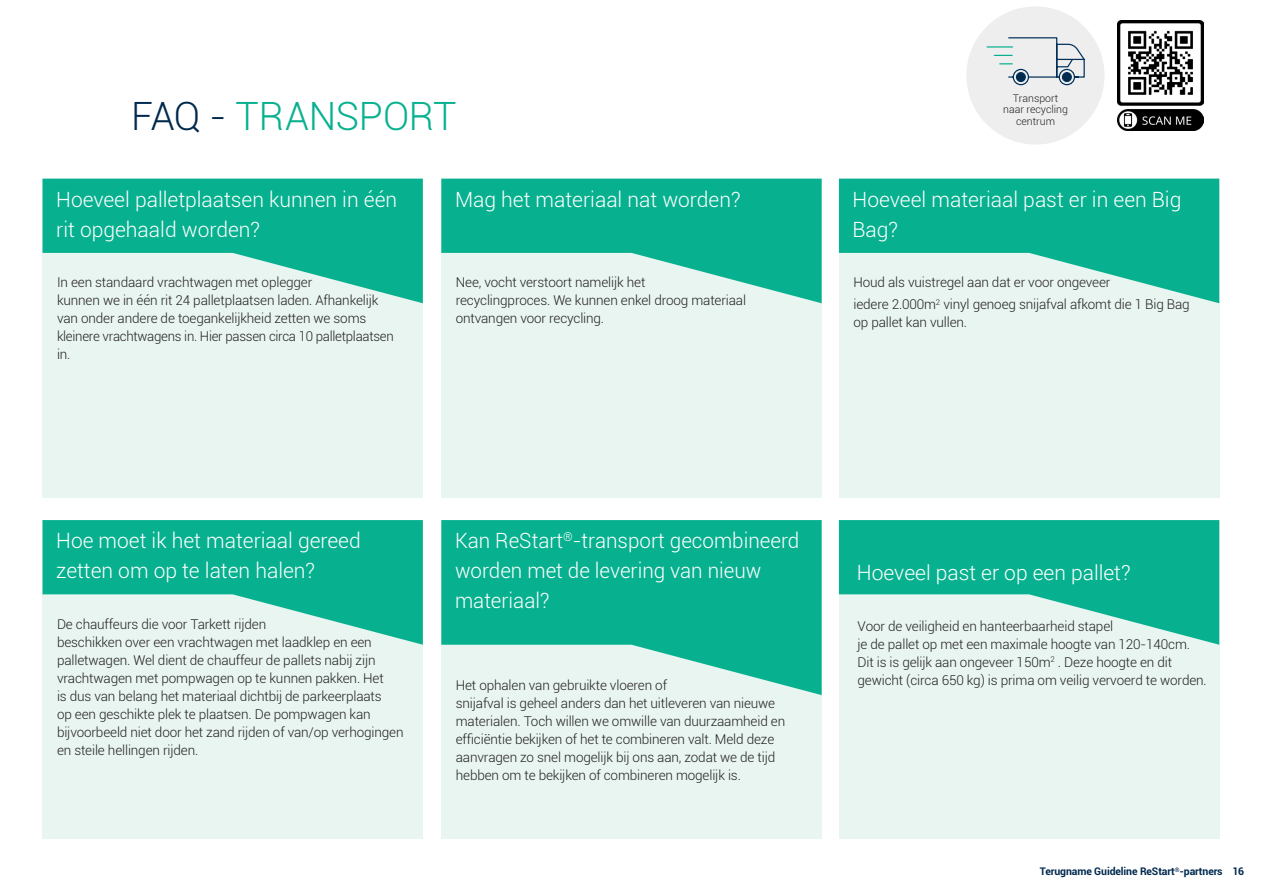
<style>
.page{position:relative;width:1263px;height:893px;background:#fff}
.page>*{position:absolute;margin:0;border:0;box-sizing:border-box;transform-origin:0 0}
.Intro_mono_-_12_18{font:300 39px "Roboto";letter-spacing:-.01em;color:#07b18f}
.t1{font:300 21px/30px "Roboto";color:#fff}
.t2{font:300 13.5px/18px "Roboto";letter-spacing:-.01em;color:#231f20}
.t3{font:700 10.5px "Roboto";letter-spacing:-.01em;color:#00294e}
.t4{font:300 10.5px "Roboto";color:#231f20}
.s1{color:#00294e}
</style>
<div class="page">
<img style="left:1118px;top:20px;width:85px;height:111px">
<div style="left:966px;top:6px;width:138px;height:139px;background:#eeeeef;border-radius:50%"></div>
<svg style="left:994px;top:37px;width:91px;height:49px"></svg>
<hr style="left:987px;top:46px;width:25px;height:2px;background:#07b18f">
<div style="left:1016px;top:73px;width:9px;height:8px;background:#00294e;border-radius:50%"></div>
<div style="left:1016px;top:72px;width:10px;height:10px;border:1px solid #003059;border-radius:50%"></div>
<div style="left:1062px;top:73px;width:9px;height:8px;background:#00294e;border-radius:50%"></div>
<div style="left:1062px;top:72px;width:10px;height:10px;border:1px solid #003059;border-radius:50%"></div>
<div style="left:839px;top:179px;width:380px;height:318px;background:#e8f5f0"></div>
<svg style="left:839px;top:179px;width:380px;height:124px;fill:#07b18f"></svg>
<div style="left:839px;top:520px;width:380px;height:319px;background:#e8f5f0"></div>
<svg style="left:839px;top:520px;width:380px;height:125px;fill:#07b18f"></svg>
<div style="left:441px;top:520px;width:381px;height:319px;background:#e8f5f0"></div>
<svg style="left:441px;top:520px;width:381px;height:175px;fill:#07b18f"></svg>
<div style="left:43px;top:520px;width:380px;height:319px;background:#e8f5f0"></div>
<svg style="left:43px;top:520px;width:380px;height:125px;fill:#07b18f"></svg>
<div style="left:441px;top:179px;width:381px;height:318px;background:#e8f5f0"></div>
<svg style="left:441px;top:179px;width:381px;height:124px;fill:#07b18f"></svg>
<div style="left:43px;top:179px;width:380px;height:318px;background:#e8f5f0"></div>
<svg style="left:43px;top:179px;width:380px;height:124px;fill:#07b18f"></svg>
<p class="Intro_mono_-_12_18" style="left:131px;top:89px;width:327px"><span class="s1">FAQ -</span> TRANSPORT</p>
<p class="t1" style="left:56px;top:183px;width:342px">Hoeveel palletplaatsen kunnen in één rit opgehaald worden?</p>
<p class="t2" style="left:57px;top:273px;width:338px">In een standaard vrachtwagen met oplegger<br>kunnen we in één rit 24 palletplaatsen laden. Afhankelijk van onder andere de toegankelijkheid zetten we soms kleinere vrachtwagens in. Hier passen circa 10 palletplaatsen in.</p>
<p class="t1" style="left:455px;top:183px;width:287px">Mag het materiaal nat worden?</p>
<p class="t2" style="left:456px;top:273px;width:292px">Nee, vocht verstoort namelijk het<br>recyclingproces. We kunnen enkel droog materiaal ontvangen voor recycling.</p>
<p class="t4" style="left:1013px;top:91px;width:47px">Transport</p>
<p class="t4" style="left:1003px;top:102px;width:66px">naar recycling</p>
<p class="t4" style="left:1016px;top:114px;width:40px">centrum</p>
<p class="t1" style="left:853px;top:183px;width:330px">Hoeveel materiaal past er in een Big<br>Bag?</p>
<p class="t2" style="left:853px;top:273px;width:259px">Houd als vuistregel aan dat er voor ongeveer</p>
<p class="t2" style="left:853px;top:295px;width:338px">iedere 2.000m<sup>2</sup> vinyl genoeg snijafval afkomt die 1 Big Bag op pallet kan vullen.</p>
<p class="t1" style="left:56px;top:525px;width:306px">Hoe moet ik het materiaal gereed zetten om op te laten halen?</p>
<p class="t2" style="left:57px;top:614px;width:348px">De chauffeurs die voor Tarkett rijden<br>beschikken over een vrachtwagen met laadklep en een palletwagen. Wel dient de chauffeur de pallets nabij zijn vrachtwagen met pompwagen op te kunnen pakken. Het<br>is dus van belang het materiaal dichtbij de parkeerplaats<br>op een geschikte plek te plaatsen. De pompwagen kan bijvoorbeeld niet door het zand rijden of van/op verhogingen en steile hellingen rijden.</p>
<p class="t1" style="left:455px;top:525px;width:346px">Kan ReStart<sup>®</sup>-transport gecombineerd worden met de levering van nieuw materiaal?</p>
<p class="t2" style="left:456px;top:675px;width:331px">Het ophalen van gebruikte vloeren of<br>snijafval is geheel anders dan het uitleveren van nieuwe materialen. Toch willen we omwille van duurzaamheid en efficiëntie bekijken of het te combineren valt. Meld deze aanvragen zo snel mogelijk bij ons aan, zodat we de tijd hebben om te bekijken of combineren mogelijk is.</p>
<p class="t1" style="left:857px;top:557px;width:275px">Hoeveel past er op een pallet?</p>
<p class="t2" style="left:857px;top:616px;width:351px">Voor de veiligheid en hanteerbaarheid stapel<br>je de pallet op met een maximale hoogte van 120-140cm.<br>Dit is is gelijk aan ongeveer 150m<sup>2</sup> . Deze hoogte en dit gewicht (circa 650 kg) is prima om veilig vervoerd te worden.</p>
<p class="t3" style="left:1040px;top:864px;width:184px">Terugname Guideline ReStart<sup>®</sup>-partners</p>
<p class="t3" style="left:1232px;top:864px;width:13px">16</p>
</div>
